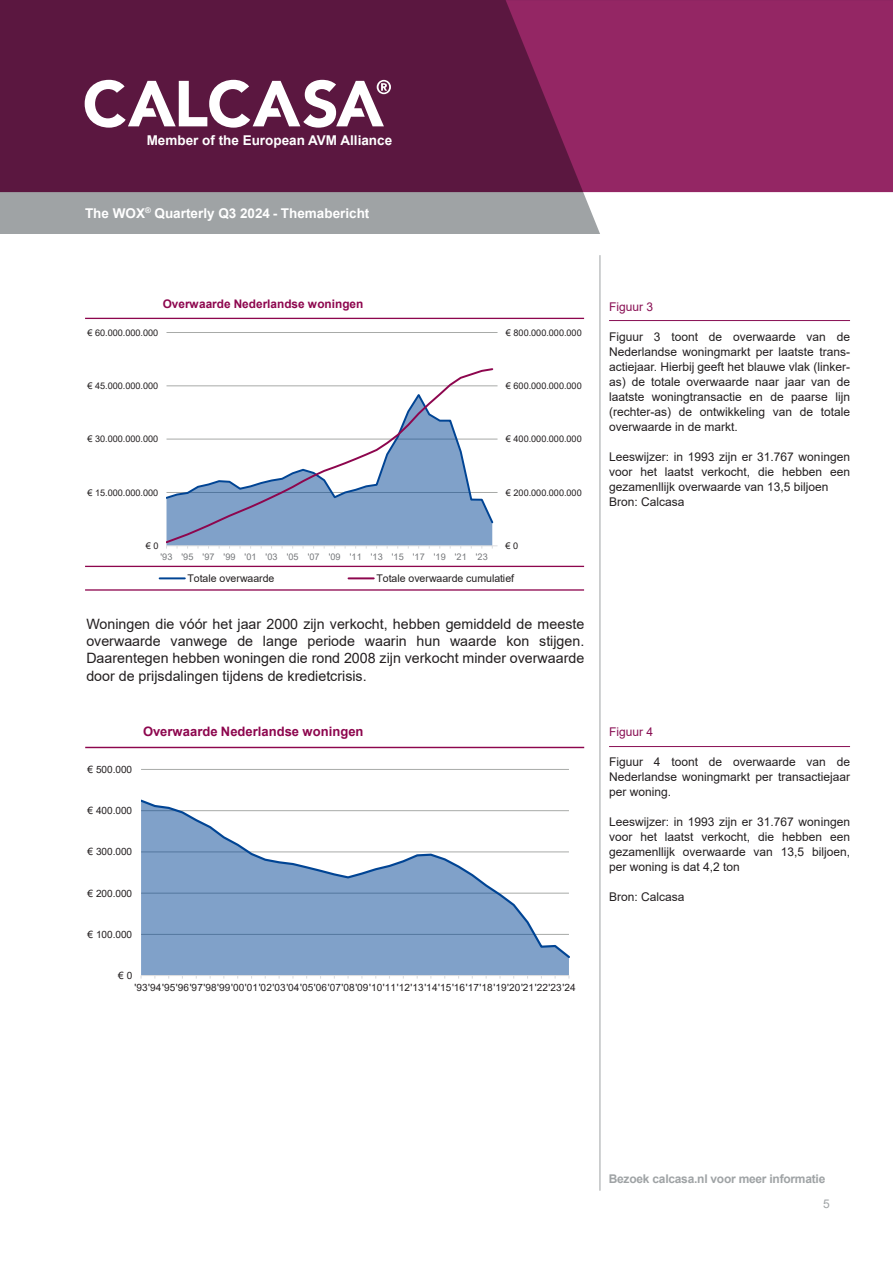
<style>
.page{position:relative;width:893px;height:1263px;background:#fff}
.page>*{position:absolute;margin:0;border:0;box-sizing:border-box;transform-origin:0 0}
.t1{font:14.25px/17.1px "Arial";color:#231f20;text-align:justify}
.t2{font:700 13.5px "Arial";color:#fff}
.t3{font:700 13.05px "Arial";color:#8d064e}
.t4{font:12px/15px "Arial";color:#231f20;text-align:justify}
.t5{font:700 12px "Arial";letter-spacing:-.02em;color:#9fa3a5}
.t6{font:12px "Arial";color:#880e53}
.t7{font:12px "Arial";color:#9fa3a5}
.t8{font:700 11.85px "Arial";color:#8d064e}
.t9{font:10.5px "Arial";letter-spacing:-.005em;color:#231f20}
.t10{font:10.05px "Arial";letter-spacing:.01em;color:#231f20}
.t11{font:9.15px "Arial";letter-spacing:-.005em;color:#231f20}
.t12{font:9.15px "Arial";letter-spacing:.01em;color:#76787b}
</style>
<div class="page">
<hr style="left:600px;top:255px;width:1px;height:936px;background:#9fa3a5">
<div style="left:0;top:0;width:893px;height:234px;background:#9fa3a5"></div>
<svg style="left:506px;top:192px;width:387px;height:42px;fill:#fff"></svg>
<svg style="left:0;top:0;width:893px;height:192px;background:#731d4f"></svg>
<svg style="left:85px;top:80px;width:306px;height:48px;background:#a07890"></svg>
<hr style="left:609px;top:320px;width:241px;height:1px;background:#880e53">
<hr style="left:166px;top:492px;width:331px;height:1px;background:#a8aaa8">
<hr style="left:166px;top:439px;width:331px;height:1px;background:#a8aaa8">
<hr style="left:166px;top:386px;width:331px;height:1px;background:#a8aaa8">
<hr style="left:166px;top:332px;width:331px;height:1px;background:#a8aaa8">
<hr style="left:166px;top:545px;width:331px;height:1px;background:#dcdddf">
<svg style="left:166px;top:368px;width:329px;height:177px"></svg>
<hr style="left:160px;top:577px;width:25px;height:2px;background:#004494">
<hr style="left:349px;top:577px;width:25px;height:2px;background:#8d064e">
<hr style="left:85px;top:318px;width:499px;height:1px;background:#8d064e">
<hr style="left:85px;top:589px;width:499px;height:2px;background:#8d064e">
<hr style="left:85px;top:566px;width:499px;height:1px;background:#8d064e">
<hr style="left:609px;top:746px;width:241px;height:1px;background:#880e53">
<hr style="left:141px;top:769px;width:428px;height:1px;background:#a8aaa8">
<div style="left:141px;top:960px;width:428px;height:15px;background:#80a1c9"></div>
<hr style="left:141px;top:975px;width:428px;height:1px;background:#dcdddf">
<svg style="left:141px;top:799px;width:429px;height:161px"></svg>
<hr style="left:85px;top:747px;width:499px;height:1px;background:#8d064e">
<p class="t2" style="left:147px;top:131px;width:247px">Member of the European AVM Alliance</p>
<p class="t2" style="left:85px;top:203px;width:286px">The WOX<sup>®</sup> Quarterly Q3 2024 - Themabericht</p>
<p class="t8" style="left:163px;top:296px;width:202px">Overwaarde Nederlandse woningen</p>
<p class="t11" style="left:87px;top:326px;width:72px">€ 60.000.000.000</p>
<p class="t11" style="left:506px;top:326px;width:77px">€ 800.000.000.000</p>
<p class="t11" style="left:87px;top:379px;width:72px">€ 45.000.000.000</p>
<p class="t11" style="left:506px;top:379px;width:77px">€ 600.000.000.000</p>
<p class="t11" style="left:87px;top:433px;width:72px">€ 30.000.000.000</p>
<p class="t11" style="left:506px;top:433px;width:77px">€ 400.000.000.000</p>
<p class="t11" style="left:87px;top:486px;width:72px">€ 15.000.000.000</p>
<p class="t11" style="left:506px;top:486px;width:77px">€ 200.000.000.000</p>
<p class="t11" style="left:146px;top:539px;width:14px">€ 0</p>
<p class="t12" style="left:161px;top:550px;width:329px">'93 '95 '97 '99 '01 '03 '05 '07 '09 '11 '13 '15 '17 '19 '21 '23</p>
<p class="t11" style="left:505px;top:539px;width:14px">€ 0</p>
<p class="t9" style="left:187px;top:571px;width:88px">Totale overwaarde</p>
<p class="t9" style="left:376px;top:571px;width:139px">Totale overwaarde cumulatief</p>
<p class="t1" style="left:86px;top:616px;width:499px">Woningen die vóór het jaar 2000 zijn verkocht, hebben gemiddeld de meeste overwaarde vanwege de lange periode waarin hun waarde kon stijgen.<br>Daarentegen hebben woningen die rond 2008 zijn verkocht minder overwaarde door de prijsdalingen tijdens de kredietcrisis.</p>
<p class="t10" style="left:88px;top:762px;width:46px">€ 500.000</p>
<p class="t3" style="left:143px;top:723px;width:222px">Overwaarde Nederlandse woningen</p>
<p class="t10" style="left:88px;top:804px;width:46px">€ 400.000</p>
<p class="t10" style="left:88px;top:845px;width:46px">€ 300.000</p>
<p class="t10" style="left:88px;top:886px;width:46px">€ 200.000</p>
<p class="t10" style="left:88px;top:927px;width:46px">€ 100.000</p>
<p class="t10" style="left:118px;top:968px;width:16px">€ 0</p>
<p class="t10" style="left:134px;top:980px;width:443px">'93'94'95'96'97'98'99'00'01'02'03'04'05'06'07'08'09'10'11'12'13'14'15'16'17'18'19'20'21'22'23'24</p>
<p class="t6" style="left:609px;top:298px;width:46px">Figuur 3</p>
<p class="t4" style="left:609px;top:329px;width:242px">Figuur 3 toont de overwaarde van de Nederlandse woningmarkt per laatste trans&shy;actiejaar. Hierbij geeft het blauwe vlak (linker&shy;as) de totale overwaarde naar jaar van de laatste woningtransactie en de paarse lijn (rechter-as) de ontwikkeling van de totale overwaarde in de markt.</p>
<p class="t4" style="left:609px;top:449px;width:242px;text-align:left">Leeswijzer: in 1993 zijn er 31.767 woningen voor het laatst verkocht, die hebben een gezamenllijk overwaarde van 13,5 biljoen Bron: Calcasa</p>
<p class="t6" style="left:609px;top:724px;width:46px">Figuur 4</p>
<p class="t4" style="left:609px;top:754px;width:242px">Figuur 4 toont de overwaarde van de Nederlandse woningmarkt per transactiejaar per woning.</p>
<p class="t4" style="left:609px;top:814px;width:242px">Leeswijzer: in 1993 zijn er 31.767 woningen voor het laatst verkocht, die hebben een gezamenllijk overwaarde van 13,5 biljoen, per woning is dat 4,2 ton</p>
<p class="t4" style="left:609px;top:889px;width:77px">Bron: Calcasa</p>
<p class="t5" style="left:609px;top:1171px;width:218px">Bezoek calcasa.nl voor meer informatie</p>
<p class="t7" style="left:823px;top:1195px;width:8px">5</p>
</div>
